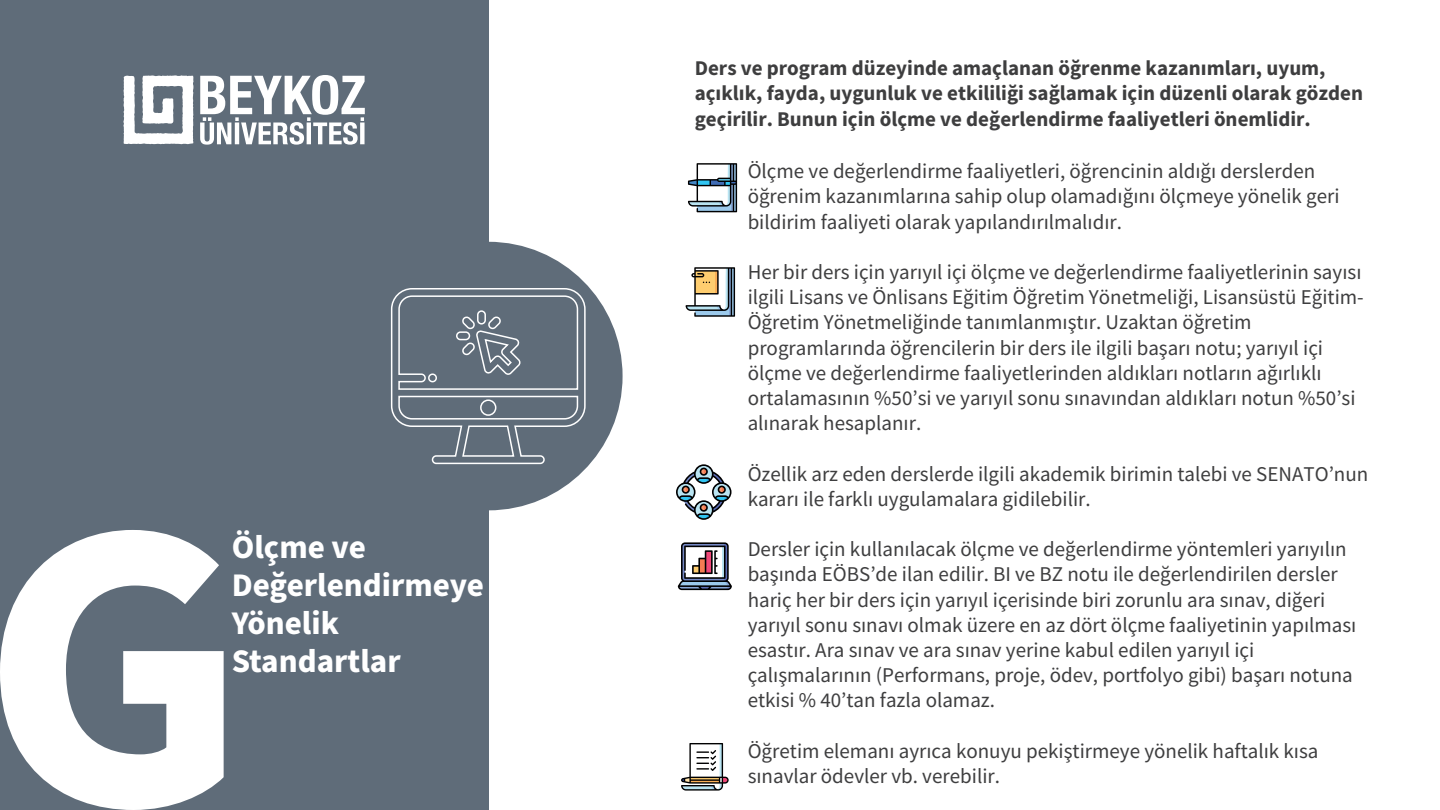
<style>
.page{position:relative;width:1440px;height:810px;background:#fff}
.page>*{position:absolute;margin:0;border:0;box-sizing:border-box;transform-origin:0 0}
.t1{font:700 33px/37.8px "Source Sans Pro";color:#fff}
.t2{font:21px/25.2px "Source Sans Pro";color:#3e3e3f}
.t3{font:700 21px/25.2px "Source Sans Pro";color:#3e3e3f}
</style>
<div class="page">
<div style="left:0;top:0;width:488px;height:810px;background:#5f6c79"></div>
<div style="left:354px;top:242px;width:269px;height:268px;background:#5f6c79;border-radius:50%"></div>
<svg style="left:390px;top:288px;width:196px;height:177px"></svg>
<svg style="left:200px;top:75px;width:165px;height:70px"></svg>
<div style="left:360px;top:123px;width:5px;height:21px;background:#fff"></div>
<svg style="left:123px;top:75px;width:71px;height:69px"></svg>
<svg style="left:0;top:530px;width:224px;height:280px;fill:#fff"></svg>
<svg style="left:681px;top:743px;width:48px;height:48px"></svg>
<svg style="left:678px;top:542px;width:54px;height:48px"></svg>
<svg style="left:686px;top:267px;width:49px;height:50px"></svg>
<svg style="left:688px;top:163px;width:49px;height:49px"></svg>
<svg style="left:676px;top:464px;width:56px;height:56px"></svg>
<h1 class="t1" style="left:232px;top:529px;width:254px">Ölçme ve<br>Değerlendirmeye<br>Yönelik<br>Standartlar</h1>
<p class="t3" style="left:695px;top:55px;width:670px">Ders ve program düzeyinde amaçlanan öğrenme kazanımları, uyum, açıklık, fayda, uygunluk ve etkililiği sağlamak için düzenli olarak gözden geçirilir. Bunun için ölçme ve değerlendirme faaliyetleri önemlidir.</p>
<p class="t2" style="left:748px;top:158px;width:593px">Ölçme ve değerlendirme faaliyetleri, öğrencinin aldığı derslerden öğrenim kazanımlarına sahip olup olamadığını ölçmeye yönelik geri bildirim faaliyeti olarak yapılandırılmalıdır.</p>
<p class="t2" style="left:748px;top:259px;width:618px">Her bir ders için yarıyıl içi ölçme ve değerlendirme faaliyetlerinin sayısı ilgili Lisans ve Önlisans Eğitim Öğretim Yönetmeliği, Lisansüstü Eğitim-Öğretim Yönetmeliğinde tanımlanmıştır. Uzaktan öğretim programlarında öğrencilerin bir ders ile ilgili başarı notu; yarıyıl içi ölçme ve değerlendirme faaliyetlerinden aldıkları notların ağırlıklı ortalamasının %50ʼsi ve yarıyıl sonu sınavından aldıkları notun %50ʼsi alınarak hesaplanır.</p>
<p class="t2" style="left:748px;top:461px;width:622px">Özellik arz eden derslerde ilgili akademik birimin talebi ve SENATOʼnun kararı ile farklı uygulamalara gidilebilir.</p>
<p class="t2" style="left:748px;top:536px;width:610px">Dersler için kullanılacak ölçme ve değerlendirme yöntemleri yarıyılın başında EÖBSʼde ilan edilir. BI ve BZ notu ile değerlendirilen dersler hariç her bir ders için yarıyıl içerisinde biri zorunlu ara sınav, diğeri yarıyıl sonu sınavı olmak üzere en az dört ölçme faaliyetinin yapılması esastır. Ara sınav ve ara sınav yerine kabul edilen yarıyıl içi çalışmalarının (Performans, proje, ödev, portfolyo gibi) başarı notuna etkisi % 40ʼtan fazla olamaz.</p>
<p class="t2" style="left:748px;top:738px;width:572px">Öğretim elemanı ayrıca konuyu pekiştirmeye yönelik haftalık kısa sınavlar ödevler vb. verebilir.</p>
</div>
